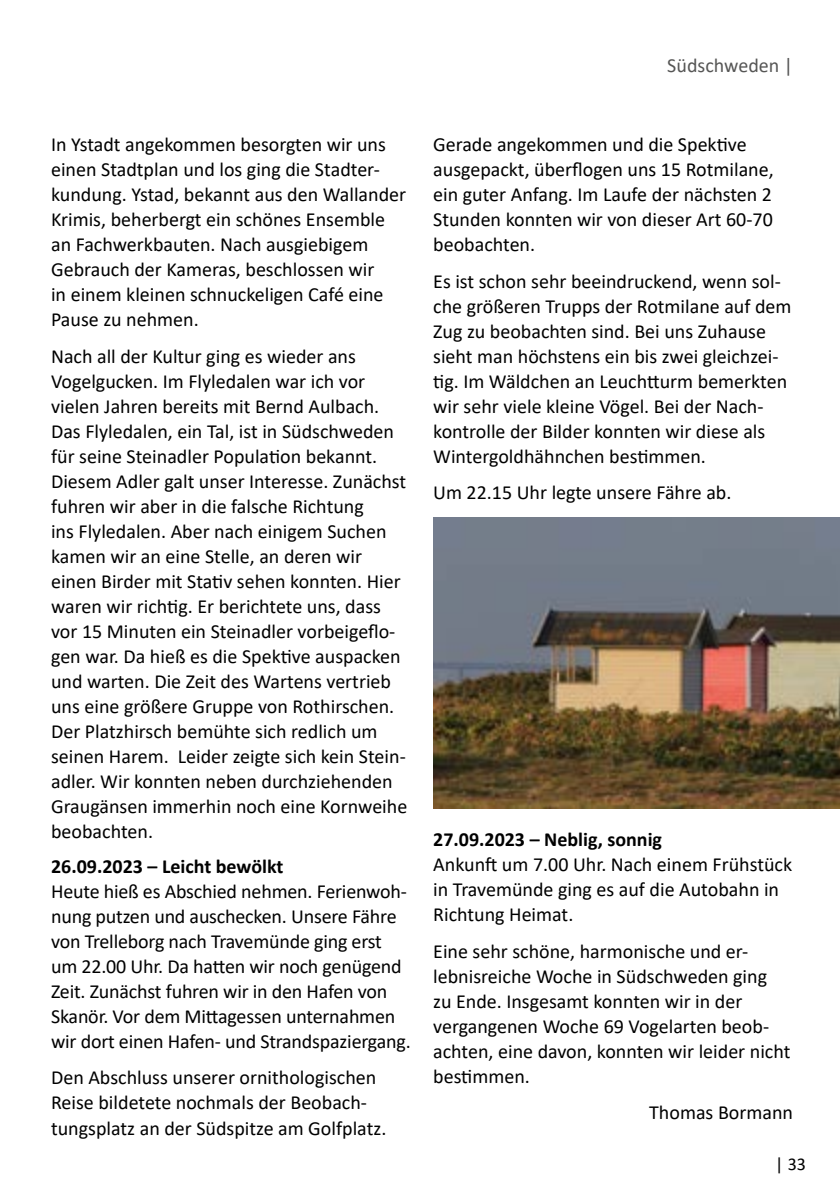
<style>
.page{position:relative;width:840px;height:1191px;background:#fff}
.page>*{position:absolute;margin:0;border:0;box-sizing:border-box;transform-origin:0 0}
.Copytext{font:20px/25px "Calibri";color:#000}
.Übrschrift_3{font:700 20px "Calibri";color:#000}
.Header_1_Ohne_Inhalt{font:20px "Calibri";color:#565655}
.t1{font:18px "Calibri";color:#000}
</style>
<div class="page">
<img style="left:433px;top:517px;width:406px;height:291px">
<p class="Header_1_Ohne_Inhalt" style="left:667px;top:51px;width:127px">Südschweden |</p>
<p class="Copytext" style="left:51px;top:131px;width:356px">In Ystadt angekommen besorgten wir uns einen Stadtplan und los ging die Stadter&shy;kundung. Ystad, bekannt aus den Wallander Krimis, beherbergt ein schönes Ensemble an Fachwerkbauten. Nach ausgiebigem Gebrauch der Kameras, beschlossen wir<br>in einem kleinen schnuckeligen Café eine Pause zu nehmen.</p>
<p class="Copytext" style="left:51px;top:343px;width:357px">Nach all der Kultur ging es wieder ans Vogelgucken. Im Flyledalen war ich vor vielen Jahren bereits mit Bernd Aulbach.<br>Das Flyledalen, ein Tal, ist in Südschweden für seine Steinadler Population bekannt.<br>Diesem Adler galt unser Interesse. Zunächst fuhren wir aber in die falsche Richtung<br>ins Flyledalen. Aber nach einigem Suchen kamen wir an eine Stelle, an deren wir einen Birder mit Stativ sehen konnten. Hier waren wir richtig. Er berichtete uns, dass vor 15 Minuten ein Steinadler vorbeigeflo&shy;gen war. Da hieß es die Spektive auspacken und warten. Die Zeit des Wartens vertrieb uns eine größere Gruppe von Rothirschen.<br>Der Platzhirsch bemühte sich redlich um seinen Harem. Leider zeigte sich kein Stein&shy;adler. Wir konnten neben durchziehenden Graugänsen immerhin noch eine Kornweihe beobachten.</p>
<p class="Übrschrift_3" style="left:51px;top:852px;width:234px">26.09.2023 – Leicht bewölkt</p>
<p class="Copytext" style="left:51px;top:878px;width:361px">Heute hieß es Abschied nehmen. Ferienwoh&shy;nung putzen und auschecken. Unsere Fähre von Trelleborg nach Travemünde ging erst um 22.00 Uhr. Da hatten wir noch genügend Zeit. Zunächst fuhren wir in den Hafen von Skanör. Vor dem Mittagessen unternahmen wir dort einen Hafen- und Strandspaziergang.</p>
<p class="Copytext" style="left:51px;top:1064px;width:336px">Den Abschluss unserer ornithologischen<br>Reise bildetete nochmals der Beobach&shy;tungsplatz an der Südspitze am Golfplatz.</p>
<p class="Copytext" style="left:433px;top:131px;width:342px">Gerade angekommen und die Spektive ausgepackt, überflogen uns 15 Rotmilane, ein guter Anfang. Im Laufe der nächsten 2<br>Stunden konnten wir von dieser Art 60-70 beobachten.</p>
<p class="Copytext" style="left:433px;top:268px;width:359px">Es ist schon sehr beeindruckend, wenn sol&shy;che größeren Trupps der Rotmilane auf dem Zug zu beobachten sind. Bei uns Zuhause sieht man höchstens ein bis zwei gleichzei&shy;tig. Im Wäldchen an Leuchtturm bemerkten wir sehr viele kleine Vögel. Bei der Nach&shy;kontrolle der Bilder konnten wir diese als Wintergoldhähnchen bestimmen.</p>
<p class="Copytext" style="left:433px;top:479px;width:299px">Um 22.15 Uhr legte unsere Fähre ab.</p>
<p class="Übrschrift_3" style="left:433px;top:825px;width:230px">27.09.2023 – Neblig, sonnig</p>
<p class="Copytext" style="left:433px;top:851px;width:360px">Ankunft um 7.00 Uhr. Nach einem Frühstück in Travemünde ging es auf die Autobahn in<br>Richtung Heimat.</p>
<p class="Copytext" style="left:433px;top:938px;width:358px">Eine sehr schöne, harmonische und er&shy;lebnisreiche Woche in Südschweden ging zu Ende. Insgesamt konnten wir in der vergangenen Woche 69 Vogelarten beob&shy;achten, eine davon, konnten wir leider nicht bestimmen.</p>
<p class="Copytext" style="left:649px;top:1099px;width:145px">Thomas Bormann</p>
<p class="t1" style="left:774px;top:1152px;width:32px">| 33</p>
</div>
